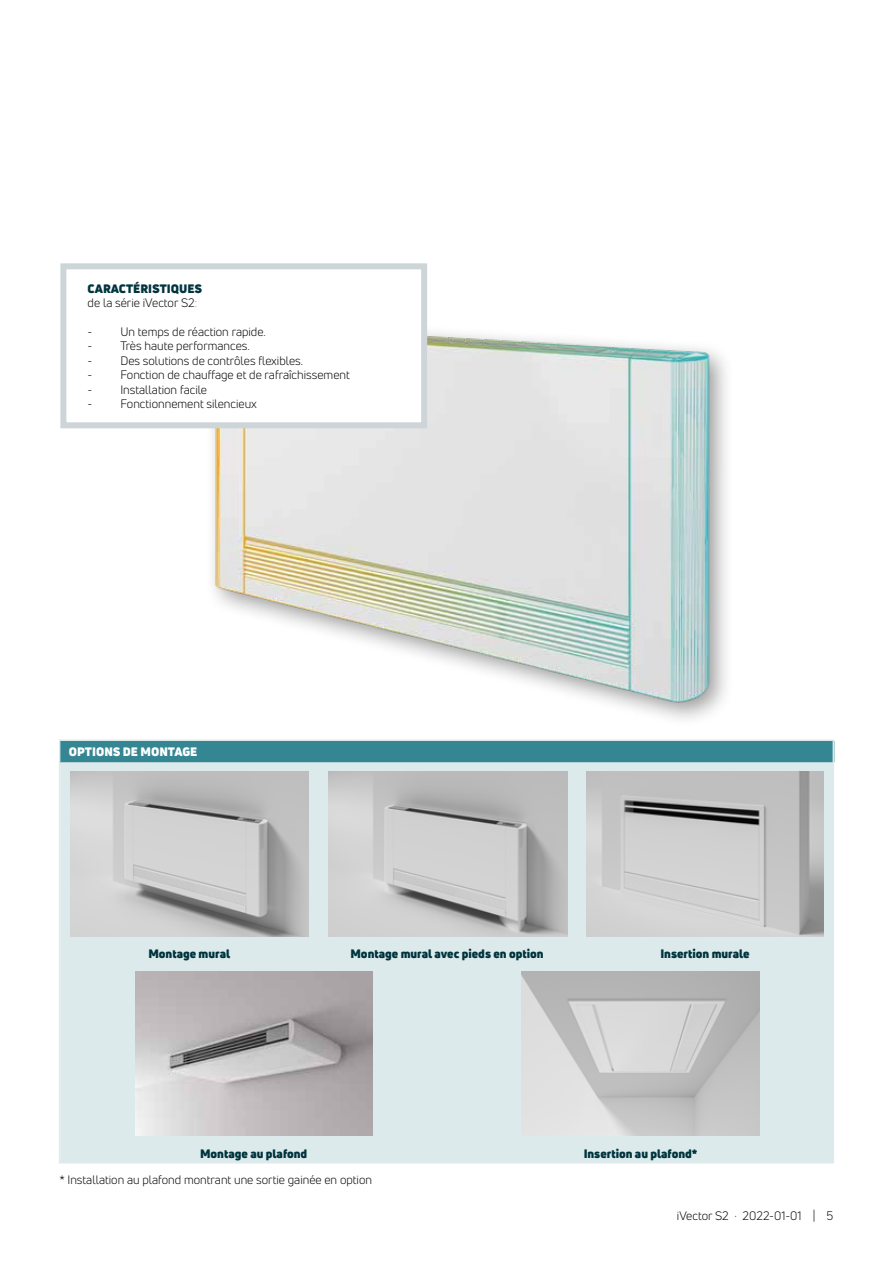
<style>
.page{position:relative;width:893px;height:1263px;background:#fff}
.page>*{position:absolute;margin:0;border:0;box-sizing:border-box;transform-origin:0 0}
.t1{font:12px/14.4px "Uni Neue";color:#000}
.t2{font:900 12px "Uni Neue";color:#00343d}
.t3{font:900 12px "Uni Neue";color:#fff}
.s1{font-weight:900;color:#00343d}
.s2{font-weight:300}
</style>
<div class="page">
<img style="left:195px;top:327px;width:532px;height:392px">
<div style="left:63px;top:266px;width:361px;height:159px;background:#fff"></div>
<div style="left:60px;top:263px;width:367px;height:165px;border:6px solid #ced5d9"></div>
<div style="left:60px;top:741px;width:774px;height:21px;background:#348693"></div>
<div style="left:62px;top:762px;width:769px;height:398px;background:#ddeaec"></div>
<svg style="left:834px;top:741px;width:1px;height:21px"></svg>
<img style="left:70px;top:771px;width:238px;height:165px">
<img style="left:586px;top:771px;width:238px;height:165px">
<img style="left:135px;top:971px;width:237px;height:165px">
<img style="left:522px;top:971px;width:237px;height:165px">
<div style="left:59px;top:739px;width:775px;height:424px;border:2px solid #ddeaec"></div>
<img style="left:329px;top:772px;width:238px;height:165px">
<p class="t1" style="left:88px;top:281px;width:116px"><span class="s1">CARACTÉRISTIQUES </span>de la série iVector S2<span class="s2">:</span></p>
<p class="t1" style="left:88px;top:324px;width:180px">- Un temps de réaction rapide.</p>
<p class="t1" style="left:88px;top:339px;width:164px">- Très haute performances.</p>
<p class="t1" style="left:88px;top:353px;width:217px">- Des solutions de contrôles flexibles.</p>
<p class="t1" style="left:88px;top:368px;width:264px">- Fonction de chauffage et de rafraîchissement</p>
<p class="t1" style="left:88px;top:382px;width:121px">- Installation facile</p>
<p class="t1" style="left:88px;top:396px;width:171px">- Fonctionnement silencieux</p>
<p class="t3" style="left:69px;top:743px;width:130px">OPTIONS DE MONTAGE</p>
<p class="t2" style="left:148px;top:945px;width:83px">Montage mural</p>
<p class="t2" style="left:351px;top:945px;width:195px">Montage mural avec pieds en option</p>
<p class="t2" style="left:660px;top:945px;width:91px">Insertion murale</p>
<p class="t2" style="left:200px;top:1145px;width:109px">Montage au plafond</p>
<p class="t2" style="left:584px;top:1145px;width:115px">Insertion au plafond*</p>
<p class="t1" style="left:60px;top:1173px;width:314px">* Installation au plafond montrant une sortie gainée en option</p>
<p class="t1" style="left:677px;top:1209px;width:158px">iVector S2 · 2022-01-01 | 5</p>
</div>
